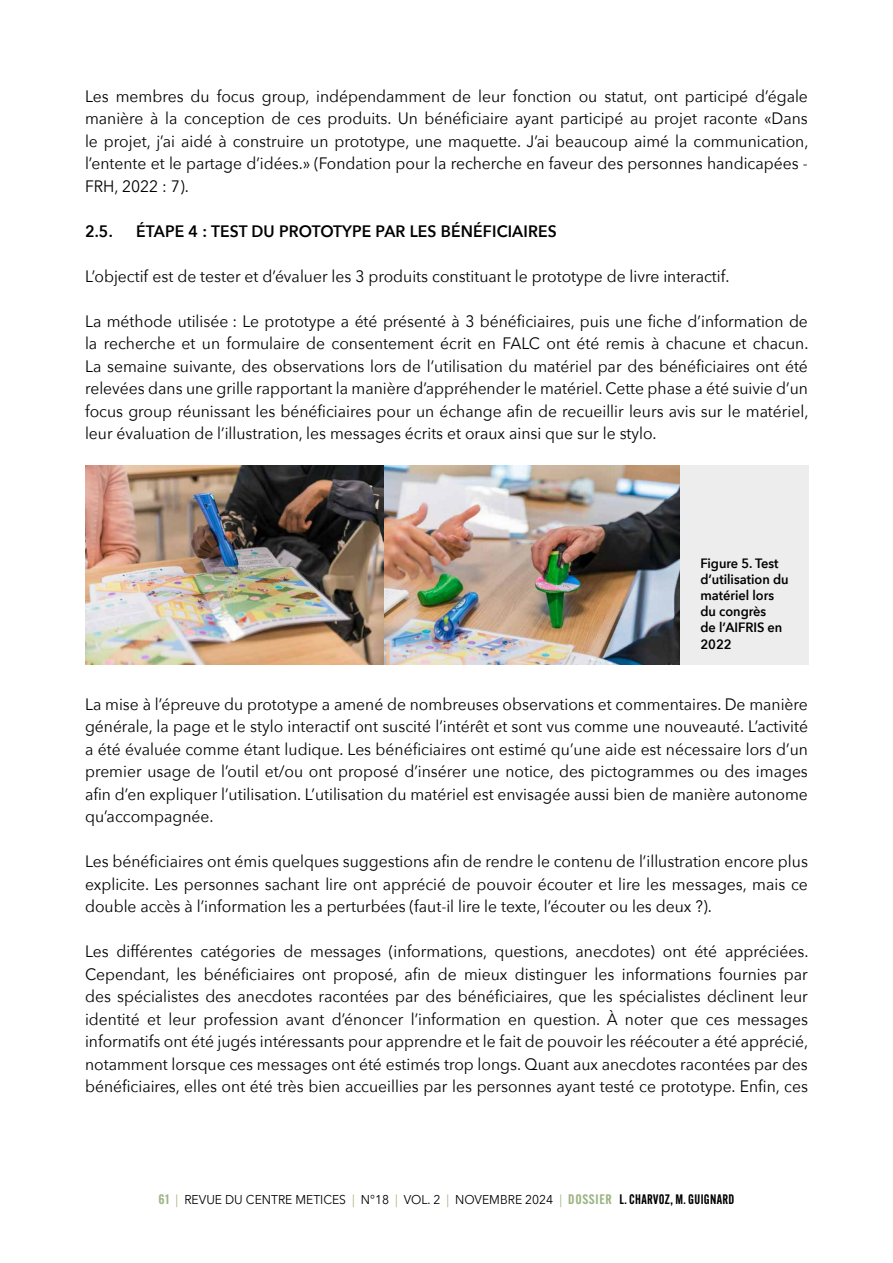
<style>
.page{position:relative;width:893px;height:1263px;background:#fff}
.page>*{position:absolute;margin:0;border:0;box-sizing:border-box;transform-origin:0 0}
.t1{font:16.5px/22.5px "Avenir Next";color:#000;text-align:justify;scale:.95 1}
.t2{font:600 16.5px "Avenir Next";letter-spacing:.01em;color:#000;scale:.95 1}
.t3{font:600 13.5px/16.2px "Avenir Next";color:#000;scale:.95 1}
.t4{font:12.75px "Avenir Next";color:#000;scale:.95 1}
.s1{font-family:"Alternate Gothic Cond ATF";font-weight:600;font-size:13.5px;color:#9cb583}
.s2{color:#9cb583}
.s3{font-family:"Alternate Gothic Cond ATF";font-weight:600;font-size:13.5px}
</style>
<div class="page">
<div style="left:85px;top:465px;width:724px;height:200px;background:#ededed"></div>
<img style="left:85px;top:465px;width:594px;height:200px">
<p class="t1" style="left:85px;top:84px;width:763px">Les membres du focus group, indépendamment de leur fonction ou statut, ont participé d’égale manière à la conception de ces produits. Un bénéficiaire ayant participé au projet raconte «Dans le projet, j’ai aidé à construire un prototype, une maquette. J’ai beaucoup aimé la communication, l’entente et le partage d’idées.» (Fondation pour la recherche en faveur des personnes handicapées - FRH, 2022 : 7).</p>
<p class="t2" style="left:85px;top:217px;width:31px">2.5.</p>
<p class="t2" style="left:136px;top:217px;width:444px">ÉTAPE 4 : TEST DU PROTOTYPE PAR LES BÉNÉFICIAIRES</p>
<p class="t1" style="left:85px;top:264px;width:680px">L’objectif est de tester et d’évaluer les 3 produits constituant le prototype de livre interactif.</p>
<p class="t1" style="left:85px;top:309px;width:763px">La méthode utilisée : Le prototype a été présenté à 3 bénéficiaires, puis une fiche d’information de la recherche et un formulaire de consentement écrit en FALC ont été remis à chacune et chacun.<br>La semaine suivante, des observations lors de l’utilisation du matériel par des bénéficiaires ont été relevées dans une grille rapportant la manière d’appréhender le matériel. Cette phase a été suivie d’un focus group réunissant les bénéficiaires pour un échange afin de recueillir leurs avis sur le matériel, leur évaluation de l’illustration, les messages écrits et oraux ainsi que sur le stylo.</p>
<p class="t3" style="left:700px;top:554px;width:94px">Figure 5. Test d’utilisation du matériel lors du congrès<br>de l’AIFRIS en<br>2022</p>
<p class="t1" style="left:85px;top:692px;width:762px">La mise à l’épreuve du prototype a amené de nombreuses observations et commentaires. De manière générale, la page et le stylo interactif ont suscité l’intérêt et sont vus comme une nouveauté. L’activité a été évaluée comme étant ludique. Les bénéficiaires ont estimé qu’une aide est nécessaire lors d’un premier usage de l’outil et/ou ont proposé d’insérer une notice, des pictogrammes ou des images afin d’en expliquer l’utilisation. L’utilisation du matériel est envisagée aussi bien de manière autonome qu’accompagnée.</p>
<p class="t1" style="left:85px;top:850px;width:762px">Les bénéficiaires ont émis quelques suggestions afin de rendre le contenu de l’illustration encore plus explicite. Les personnes sachant lire ont apprécié de pouvoir écouter et lire les messages, mais ce double accès à l’information les a perturbées (faut-il lire le texte, l’écouter ou les deux ?).</p>
<p class="t1" style="left:85px;top:940px;width:763px">Les différentes catégories de messages (informations, questions, anecdotes) ont été appréciées.<br>Cependant, les bénéficiaires ont proposé, afin de mieux distinguer les informations fournies par des spécialistes des anecdotes racontées par des bénéficiaires, que les spécialistes déclinent leur identité et leur profession avant d’énoncer l’information en question. À noter que ces messages informatifs ont été jugés intéressants pour apprendre et le fait de pouvoir les réécouter a été apprécié, notamment lorsque ces messages ont été estimés trop longs. Quant aux anecdotes racontées par des bénéficiaires, elles ont été très bien accueillies par les personnes ayant testé ce prototype. Enfin, ces</p>
<p class="t4" style="left:159px;top:1189px;width:608px"><span class="s1">61</span> <span class="s2">|</span> REVUE DU CENTRE METICES <span class="s2">|</span> N°18 <span class="s2">|</span> VOL. 2 <span class="s2">|</span> NOVEMBRE 2024 <span class="s2">|</span> <span class="s1">DOSSIER</span> <span class="s3">L. CHARVOZ, M. GUIGNARD</span></p>
</div>
